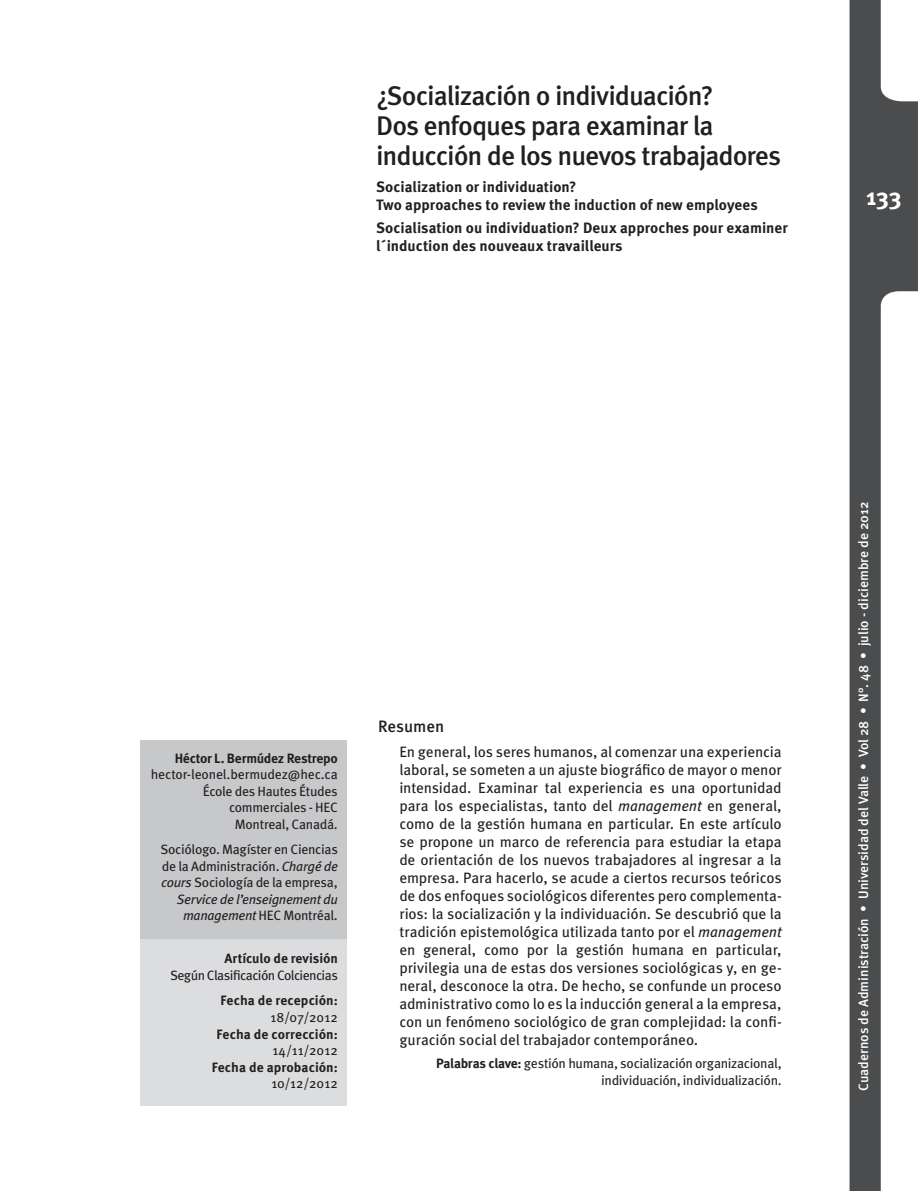
<style>
.page{position:relative;width:918px;height:1191px;background:#fff}
.page>*{position:absolute;margin:0;border:0;box-sizing:border-box;transform-origin:0 0}
.titulos_portada_de_a{font:500 27px/30px "Meta Pro";letter-spacing:-.04em;color:#231f20}
.t1{font:700 24px "Meta Pro";color:#fff}
.resumen{font:500 16.5px "Meta Pro";letter-spacing:-.005em;color:#231f20}
.resumen-2{font:15px/18px "Meta Pro";letter-spacing:-.01em;color:#231f20;text-align:justify}
.titulos_portada_de_a-2{font:700 15px/18px "Meta Pro";color:#231f20}
.creditos{font:13.5px/16.5px "Meta Pro";letter-spacing:-.025em;color:#231f20;text-align:right}
.resumen-3{font:13.5px/16.5px "Meta Pro";letter-spacing:-.025em;color:#231f20;text-align:right}
.t2{font:500 13.5px "Meta Pro";color:#fff}
.creditos-2{font:700 13.5px "Meta Pro";letter-spacing:.005em;color:#231f20}
.creditos-3{font:13.5px "Meta Pro";letter-spacing:-.045em;color:#231f20}
.creditos-4{font:700 13.5px "Meta Pro";letter-spacing:-.02em;color:#231f20}
.s1{font-style:italic}
.s2{font-weight:700}
</style>
<div class="page">
<svg style="left:850px;top:0;width:68px;height:1191px;fill:#4b4c4d"></svg>
<div style="left:140px;top:938px;width:206px;height:168px;background:#dcdddf"></div>
<div style="left:140px;top:740px;width:206px;height:198px;background:#c7c8ca"></div>
<p class="titulos_portada_de_a" style="left:376px;top:82px;width:407px">¿Socialización o individuación?<br>Dos enfoques para examinar la inducción de los nuevos trabajadores</p>
<p class="titulos_portada_de_a-2" style="left:376px;top:179px;width:383px">Socialization or individuation?<br>Two approaches to review the induction of new employees</p>
<p class="titulos_portada_de_a-2" style="left:376px;top:219px;width:413px">Socialisation ou individuation? Deux approches pour examiner l´induction des nouveaux travailleurs</p>
<p class="t1" style="left:866px;top:181px;width:37px">133</p>
<p class="creditos-4" style="left:175px;top:749px;width:165px">Héctor L. Bermúdez Restrepo</p>
<p class="creditos" style="left:151px;top:766px;width:189px">hector-leonel.bermudez@hec.ca</p>
<p class="creditos" style="left:203px;top:783px;width:137px">École des Hautes Études commerciales - HEC</p>
<p class="creditos" style="left:235px;top:816px;width:105px">Montreal, Canadá.</p>
<p class="creditos" style="left:160px;top:841px;width:179px">Sociólogo. Magíster en Ciencias de la Administración. <span class="s1">Chargé de cours</span> Sociología de la empresa,<br><span class="s1">Service de l’enseignement du management</span> HEC Montréal.</p>
<p class="creditos-2" style="left:224px;top:950px;width:115px">Artículo de revisión</p>
<p class="creditos-3" style="left:170px;top:966px;width:169px">Según Clasificación Colciencias</p>
<p class="creditos-2" style="left:220px;top:992px;width:119px">Fecha de recepción:</p>
<p class="creditos" style="left:271px;top:1009px;width:69px">18/07/2012</p>
<p class="creditos-2" style="left:216px;top:1025px;width:123px">Fecha de corrección:</p>
<p class="creditos" style="left:272px;top:1042px;width:67px">14/11/2012</p>
<p class="creditos-2" style="left:212px;top:1058px;width:128px">Fecha de aprobación:</p>
<p class="creditos" style="left:271px;top:1075px;width:68px">10/12/2012</p>
<p class="resumen" style="left:378px;top:716px;width:68px">Resumen</p>
<p class="resumen-2" style="left:399px;top:743px;width:384px">En general, los seres humanos, al comenzar una experiencia laboral, se someten a un ajuste biográfico de mayor o menor intensidad. Examinar tal experiencia es una oportunidad para los especialistas, tanto del <span class="s1">management</span> en general, como de la gestión humana en particular. En este artículo se propone un marco de referencia para estudiar la etapa de orientación de los nuevos trabajadores al ingresar a la empresa. Para hacerlo, se acude a ciertos recursos teóricos de dos enfoques sociológicos diferentes pero complementa&shy;rios: la socialización y la individuación. Se descubrió que la tradición epistemológica utilizada tanto por el <span class="s1">management </span>en general, como por la gestión humana en particular, privilegia una de estas dos versiones sociológicas y, en ge&shy;neral, desconoce la otra. De hecho, se confunde un proceso administrativo como lo es la inducción general a la empresa, con un fenómeno sociológico de gran complejidad: la confi&shy;guración social del trabajador contemporáneo.</p>
<p class="resumen-3" style="left:436px;top:1055px;width:347px"><span class="s2">Palabras clave:</span> gestión humana, socialización organizacional, individuación, individualización.</p>
<p class="t2" style="left:855px;top:1090px;width:590px;rotate:-90deg">Cuadernos de Administración • Universidad del Valle • Vol 28 • N°. 48 • julio - diciembre de 2012</p>
</div>
